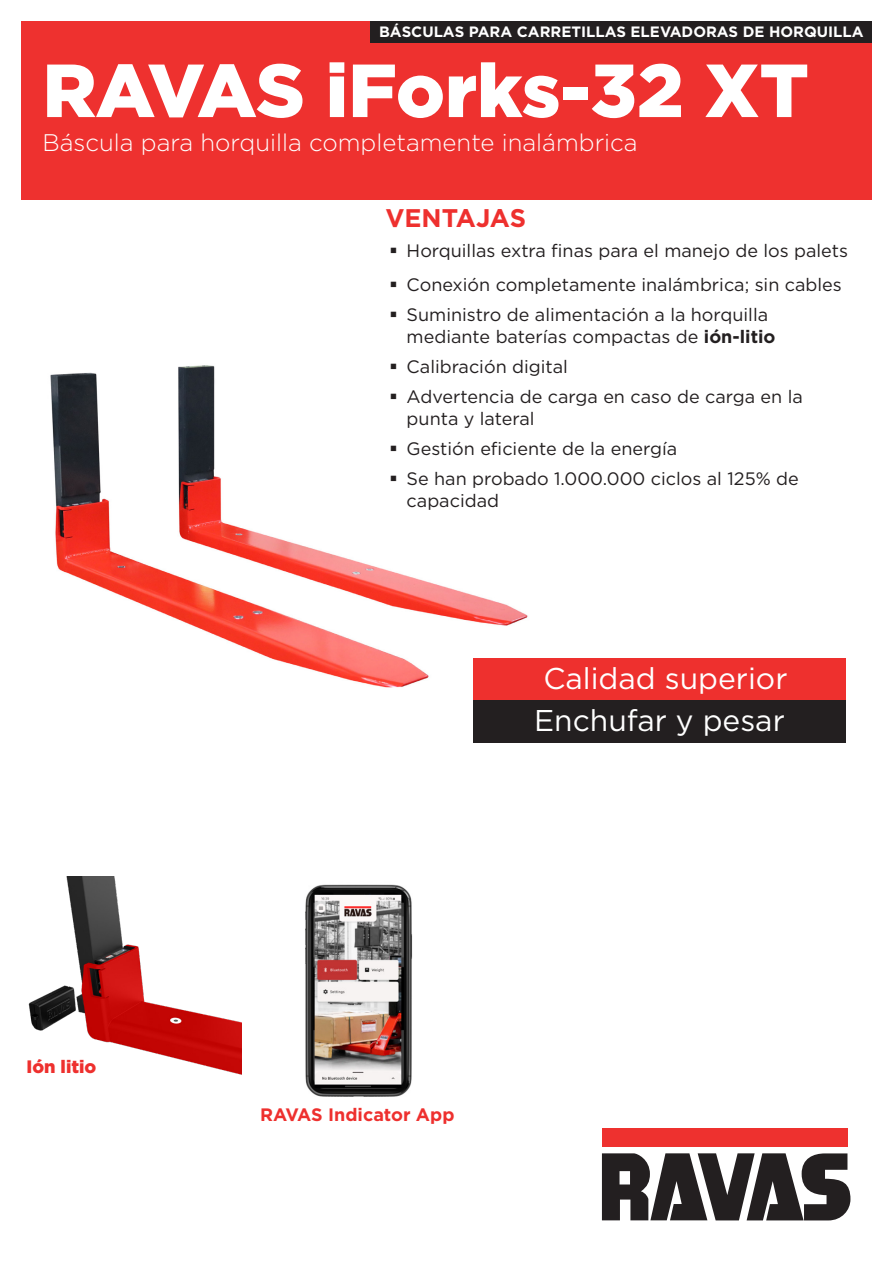
<style>
.page{position:relative;width:893px;height:1263px;background:#fff}
.page>*{position:absolute;margin:0;border:0;box-sizing:border-box;transform-origin:0 0}
.t1{font:900 75px "Gotham";letter-spacing:-.005em;color:#fff}
.t2{font:30px "Gotham";color:#fff}
.t3{font:700 25.5px "Gotham";color:#ee302e}
.t4{font:300 24px "Gotham";color:#fff}
.t5{font:18px/21.6px "Gotham";color:#231f20}
.t6{font:700 18px "Gotham";color:#ee302e}
.t7{font:900 18px "Gotham";color:#ee302e}
.t8{font:700 15px "Gotham";color:#fff}
.s1{font-weight:700}
</style>
<div class="page">
<img style="left:50px;top:365px;width:478px;height:323px">
<div style="left:21px;top:21px;width:851px;height:179px;background:#ee312f"></div>
<div style="left:473px;top:658px;width:372px;height:43px;background:#ee302e"></div>
<div style="left:473px;top:701px;width:372px;height:42px;background:#231f20"></div>
<div style="left:602px;top:1128px;width:245px;height:19px;background:#ee312f"></div>
<svg style="left:602px;top:1153px;width:248px;height:67px"></svg>
<div style="left:371px;top:21px;width:501px;height:22px;background:#231f20"></div>
<img style="left:28px;top:876px;width:214px;height:199px">
<img style="left:305px;top:884px;width:108px;height:212px">
<svg style="left:391px;top:365px;width:5px;height:4px"></svg>
<svg style="left:391px;top:394px;width:5px;height:5px"></svg>
<svg style="left:391px;top:446px;width:5px;height:5px"></svg>
<svg style="left:391px;top:476px;width:5px;height:5px"></svg>
<p class="t8" style="left:379px;top:22px;width:486px">BÁSCULAS PARA CARRETILLAS ELEVADORAS DE HORQUILLA</p>
<p class="t1" style="left:43px;top:39px;width:768px">RAVAS iForks-32 XT</p>
<p class="t4" style="left:43px;top:127px;width:597px">Báscula para horquilla completamente inalámbrica</p>
<p class="t3" style="left:385px;top:201px;width:142px">VENTAJAS</p>
<p class="t5" style="left:407px;top:239px;width:443px">Horquillas extra finas para el manejo de los palets</p>
<p class="t5" style="left:407px;top:274px;width:437px">Conexión completamente inalámbrica; sin cables</p>
<p class="t5" style="left:407px;top:304px;width:370px">Suministro de alimentación a la horquilla mediante baterías compactas de <span class="s1">ión-litio</span></p>
<p class="t5" style="left:407px;top:355px;width:163px">Calibración digital</p>
<p class="t5" style="left:407px;top:385px;width:398px">Advertencia de carga en caso de carga en la punta y lateral</p>
<p class="t5" style="left:407px;top:437px;width:272px">Gestión eficiente de la energía</p>
<p class="t5" style="left:407px;top:467px;width:394px">Se han probado 1.000.000 ciclos al 125% de capacidad</p>
<p class="t7" style="left:27px;top:1054px;width:71px">Ión litio</p>
<p class="t2" style="left:543px;top:659px;width:246px">Calidad superior</p>
<p class="t2" style="left:534px;top:701px;width:252px">Enchufar y pesar</p>
<p class="t6" style="left:260px;top:1102px;width:196px">RAVAS Indicator App</p>
</div>
